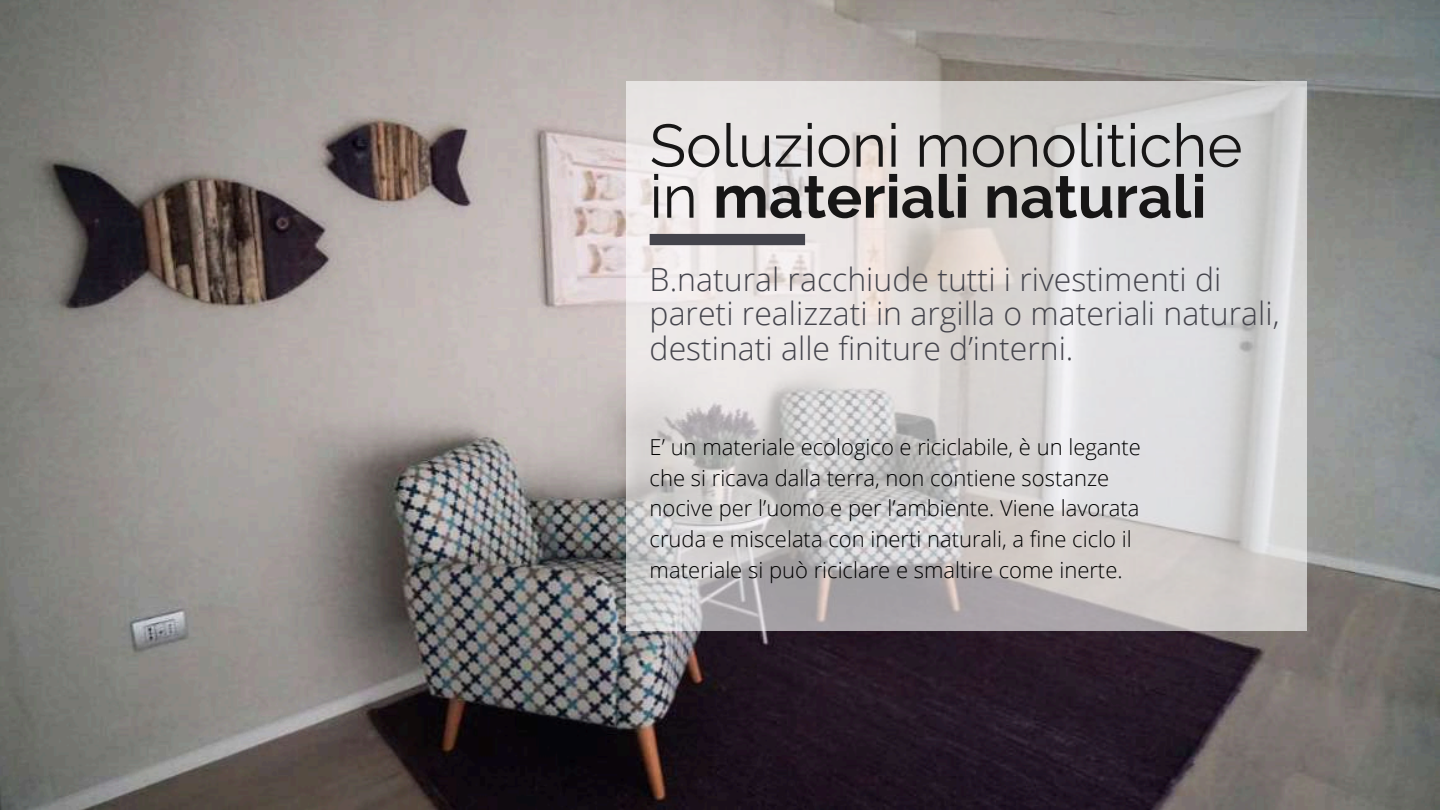
<style>
.page{position:relative;width:1440px;height:810px;background:#fff}
.page>*{position:absolute;margin:0;border:0;box-sizing:border-box;transform-origin:0 0}
.t1{font:60px/51px "Raleway";color:#171616}
.t2{font:300 32px/34.5px "Open Sans";color:#44444c}
.t3{font:300 22px/30.8px "Open Sans";color:#000}
.s1{font-weight:700}
</style>
<div class="page">
<img style="left:0;top:0;width:1440px;height:810px">
<svg style="left:626px;top:81px;width:680px;height:549px;background:#d6d3d3"></svg>
<div style="left:650px;top:234px;width:155px;height:11px;background:#44444c"></div>
<h1 class="t1" style="left:650px;top:120px;width:594px">Soluzioni monolitiche in <span class="s1">materiali naturali</span></h1>
<h2 class="t2" style="left:650px;top:261px;width:631px">B.natural racchiude tutti i rivestimenti di pareti realizzati in argilla o materiali naturali, destinati alle finiture d’interni.</h2>
<p class="t3" style="left:650px;top:431px;width:493px">E’ un materiale ecologico e riciclabile, è un legante che si ricava dalla terra, non contiene sostanze nocive per l’uomo e per l’ambiente. Viene lavorata cruda e miscelata con inerti naturali, a fine ciclo il materiale si può riciclare e smaltire come inerte.</p>
</div>
